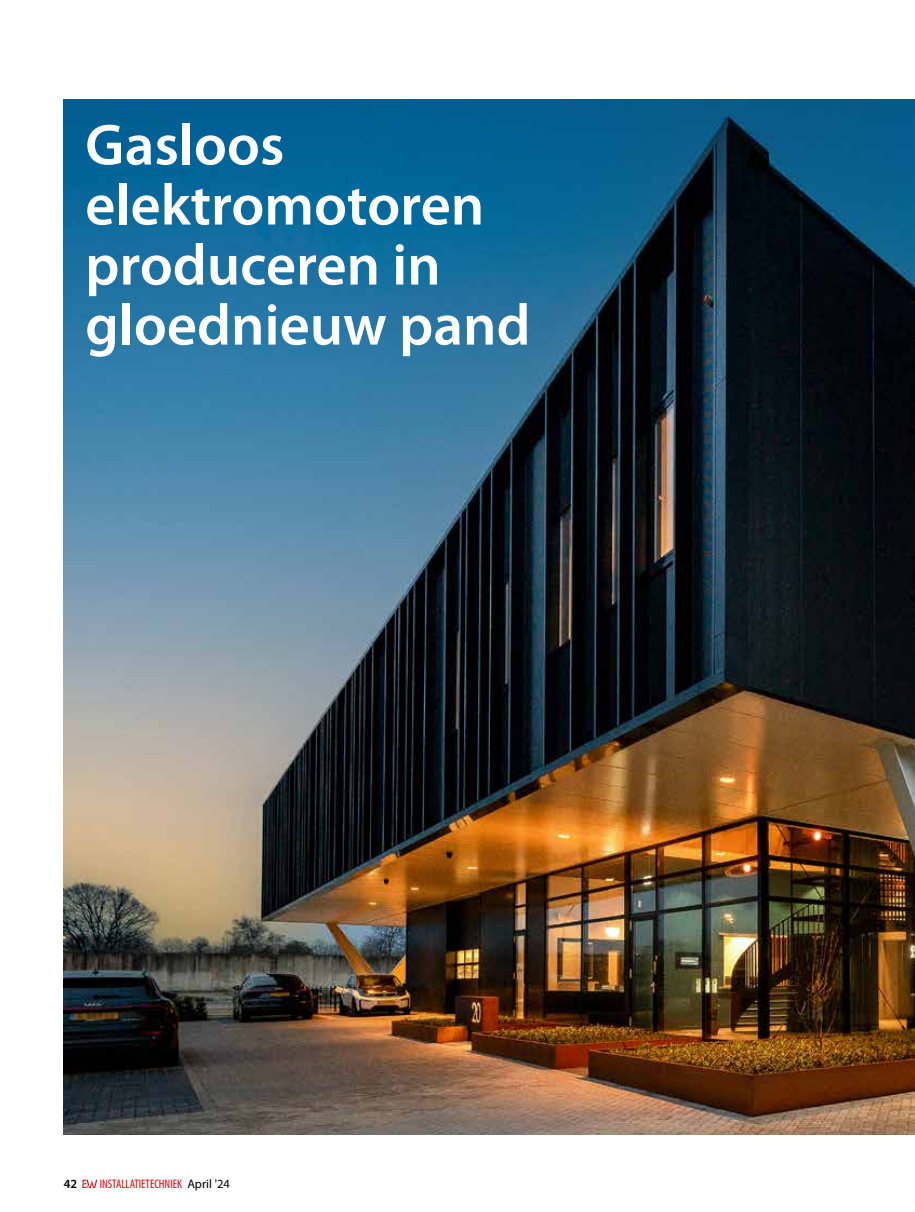
<style>
.page{position:relative;width:915px;height:1212px;background:#fff}
.page>*{position:absolute;margin:0;border:0;box-sizing:border-box;transform-origin:0 0}
.t1{font:600 58.5px/60px "Myriad Pro";color:#fff}
.t2{font:condensed 12.45px "Myriad Pro";letter-spacing:-.005em;color:#e3000b}
.t3{font:600 12.45px "Myriad Pro";color:#000}
.s1{font-stretch:normal;color:#000}
</style>
<div class="page">
<svg style="left:82px;top:1179px;width:15px;height:9px"></svg>
<img style="left:64px;top:100px;width:850px;height:1034px">
<p class="t1" style="left:85px;top:116px;width:446px">Gasloos elektromotoren produceren in gloednieuw pand</p>
<p class="t3" style="left:64px;top:1177px;width:15px">42</p>
<p class="t2" style="left:100px;top:1176px;width:132px">INSTALLATIETECHNIEK <span class="s1">April '24</span></p>
</div>
